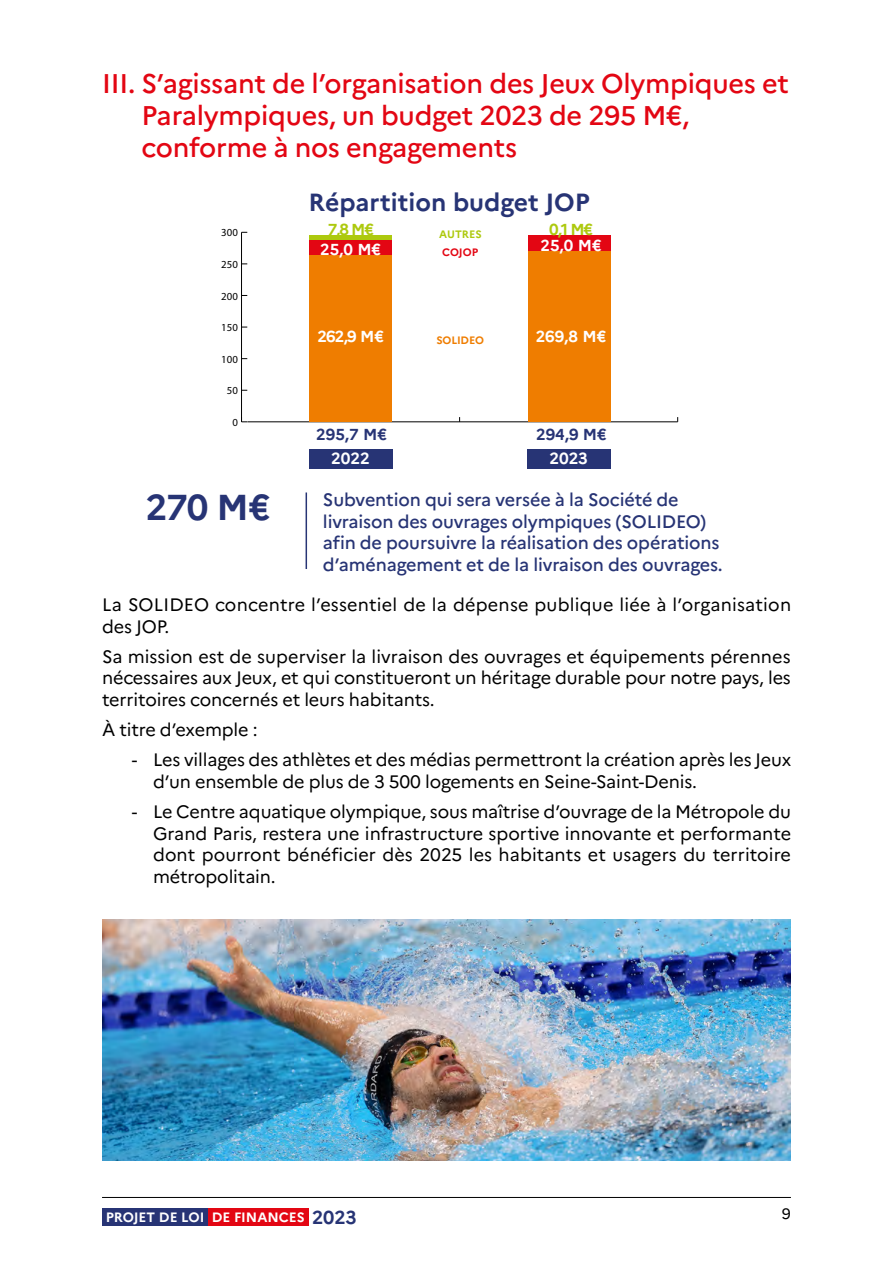
<style>
.page{position:relative;width:893px;height:1263px;background:#fff}
.page>*{position:absolute;margin:0;border:0;box-sizing:border-box;transform-origin:0 0}
.Texte{font:700 36px "Marianne";color:#273475}
.Titre_partie{font:500 27px/32.4px "Marianne";letter-spacing:-.01em;color:#e30613}
.t1{font:700 24.75px "Marianne";color:#273475}
.Texte-2{font:18px/21.6px "Marianne";letter-spacing:-.01em;color:#000;text-align:justify}
.Texte-3{font:500 18px/21.6px "Marianne";letter-spacing:-.01em;color:#273475}
.Texte-4{font:18px/21.6px "Marianne";letter-spacing:.01em;color:#000}
.t2{font:700 16.2px "Marianne";letter-spacing:-.005em;color:#fff}
.t3{font:700 15.9px "Marianne";color:#fff}
.t4{font:700 15.9px "Marianne";color:#273475}
.t5{font:700 15.9px "Marianne";color:#adc90e}
.t6{font:15px "Marianne";color:#000}
.t7{font:700 13.5px "Marianne";color:#fff}
.t8{font:10.8px "Myriad Pro";color:#000}
.t9{font:700 10.8px "Marianne";letter-spacing:-.015em;color:#ef7d00}
.t10{font:700 10.8px "Marianne";color:#adc90e}
.t11{font:700 10.8px "Marianne";color:#e30613}
.s1{font-size:18.75px;color:#273475}
</style>
<div class="page">
<hr style="left:102px;top:1197px;width:689px;height:1px;background:#000">
<div style="left:102px;top:1208px;width:106px;height:17px;background:#273475"></div>
<div style="left:208px;top:1208px;width:100px;height:17px;background:#e30613"></div>
<hr style="left:247px;top:421px;width:431px;height:1px;background:#000">
<hr style="left:241px;top:232px;width:1px;height:190px;background:#000">
<div style="left:309px;top:235px;width:83px;height:5px;background:#adc90e"></div>
<div style="left:309px;top:240px;width:83px;height:16px;background:#e30613"></div>
<div style="left:527px;top:236px;width:83px;height:15px;background:#e30613"></div>
<div style="left:309px;top:256px;width:83px;height:166px;background:#ef7d00"></div>
<div style="left:527px;top:251px;width:83px;height:171px;background:#ef7d00"></div>
<div style="left:310px;top:449px;width:83px;height:20px;background:#273475"></div>
<div style="left:528px;top:449px;width:83px;height:20px;background:#273475"></div>
<hr style="left:306px;top:492px;width:1px;height:77px;background:#273475">
<img style="left:102px;top:919px;width:689px;height:242px">
<p class="Titre_partie" style="left:142px;top:67px;width:649px;text-indent:-39px">III. S’agissant de l’organisation des Jeux Olympiques et<br>Paralympiques, un budget 2023 de 295 M€, conforme à nos engagements</p>
<p class="t1" style="left:308px;top:187px;width:283px">Répartition budget JOP</p>
<p class="t5" style="left:328px;top:220px;width:48px">7,8 M€</p>
<p class="t5" style="left:549px;top:220px;width:46px">0,1 M€</p>
<p class="t8" style="left:221px;top:226px;width:18px">300</p>
<p class="t10" style="left:439px;top:227px;width:44px">AUTRES</p>
<p class="t3" style="left:540px;top:235px;width:63px">25,0 M€</p>
<p class="t3" style="left:320px;top:239px;width:62px">25,0 M€</p>
<p class="t11" style="left:442px;top:245px;width:38px">COJOP</p>
<p class="t8" style="left:221px;top:258px;width:18px">250</p>
<p class="t8" style="left:221px;top:289px;width:18px">200</p>
<p class="t8" style="left:221px;top:321px;width:18px">150</p>
<p class="t8" style="left:221px;top:352px;width:18px">100</p>
<p class="t8" style="left:227px;top:384px;width:13px">50</p>
<p class="t8" style="left:232px;top:416px;width:7px">0</p>
<p class="t3" style="left:317px;top:327px;width:68px">262,9 M€</p>
<p class="t9" style="left:436px;top:333px;width:49px">SOLIDEO</p>
<p class="t3" style="left:536px;top:327px;width:72px">269,8 M€</p>
<p class="t4" style="left:316px;top:424px;width:72px">295,7 M€</p>
<p class="t4" style="left:536px;top:424px;width:72px">294,9 M€</p>
<p class="t2" style="left:331px;top:449px;width:40px">2022</p>
<p class="t2" style="left:549px;top:449px;width:40px">2023</p>
<p class="Texte" style="left:146px;top:485px;width:126px">270 M€</p>
<p class="Texte-3" style="left:323px;top:489px;width:401px">Subvention qui sera versée à la Société de livraison des ouvrages olympiques (SOLIDEO) afin de poursuivre la réalisation des opérations d’aménagement et de la livraison des ouvrages.</p>
<p class="Texte-4" style="left:102px;top:594px;width:691px">La SOLIDEO concentre l’essentiel de la dépense publique liée à l’organisation des JOP.</p>
<p class="Texte-2" style="left:102px;top:645px;width:690px">Sa mission est de superviser la livraison des ouvrages et équipements pérennes nécessaires aux Jeux, et qui constitueront un héritage durable pour notre pays, les territoires concernés et leurs habitants.</p>
<p class="Texte-2" style="left:102px;top:719px;width:157px">À titre d’exemple :</p>
<p class="Texte-2" style="left:153px;top:749px;width:640px;text-indent:-21px">- Les villages des athlètes et des médias permettront la création après les Jeux d’un ensemble de plus de 3 500 logements en Seine-Saint-Denis.</p>
<p class="Texte-2" style="left:153px;top:801px;width:640px;text-indent:-21px">- Le Centre aquatique olympique, sous maîtrise d’ouvrage de la Métropole du Grand Paris, restera une infrastructure sportive innovante et performante dont pourront bénéficier dès 2025 les habitants et usagers du territoire métropolitain.</p>
<p class="t7" style="left:106px;top:1209px;width:253px">PROJET DE LOI DE FINANCES <span class="s1">2023</span></p>
<p class="t6" style="left:782px;top:1205px;width:10px">9</p>
</div>
